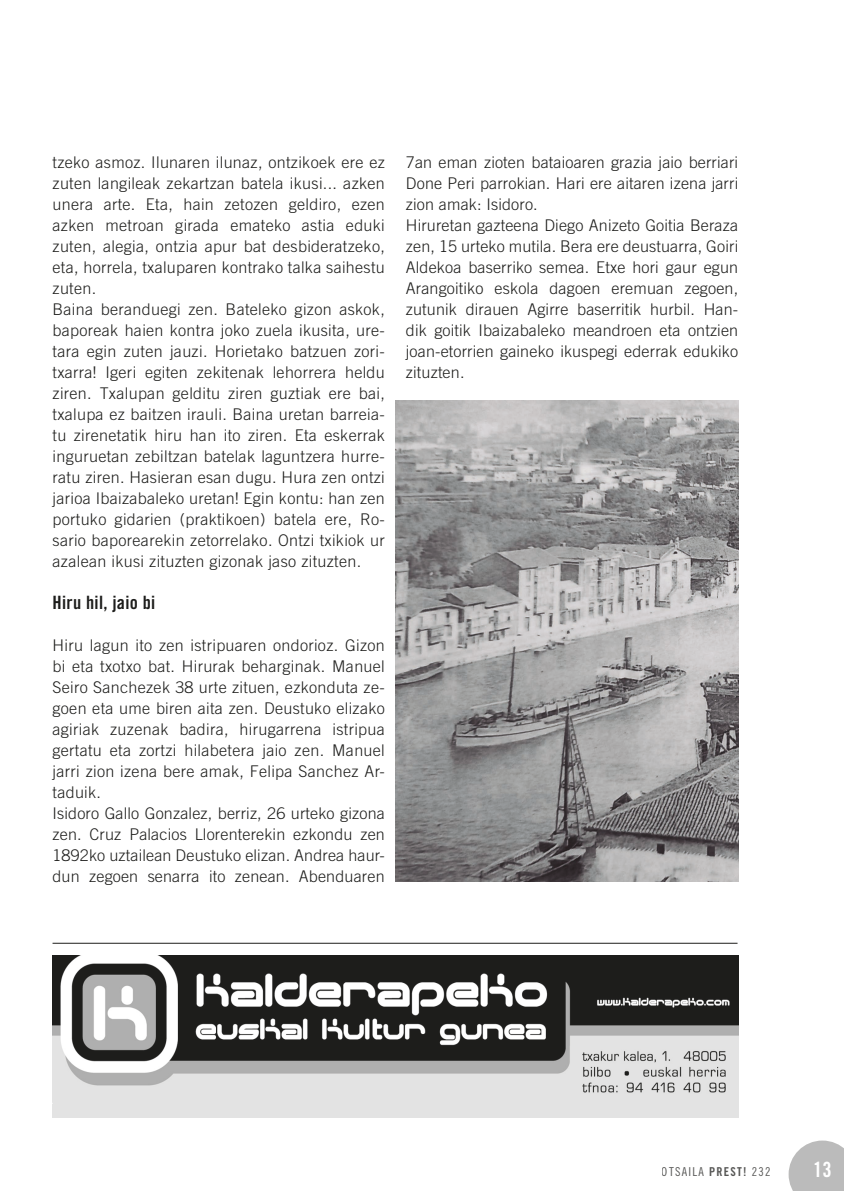
<style>
.page{position:relative;width:844px;height:1191px;background:#fff}
.page>*{position:absolute;margin:0;border:0;box-sizing:border-box;transform-origin:0 0}
.t1{font:21px "Trade Gothic LT Std Bd Cn 20";color:#fff}
.testua{font:18.38px "Trade Gothic LT Std Bd Cn 20";letter-spacing:.02em;color:#1d1d1b}
.testua-2{font:300 16.1px/21px "Trade Gothic LT Std";letter-spacing:.02em;color:#1d1d1b;text-align:justify}
.t2{font:12.25px "Trade Gothic LT Std Cn 18";letter-spacing:.1em;color:#1d1d1b}
.s1{font-family:"Trade Gothic LT Std Bd Cn 20"}
</style>
<div class="page">
<hr style="left:52px;top:942px;width:685px;height:1px;background:#1d1d1b">
<img style="left:53px;top:956px;width:684px;height:161px">
<img style="left:395px;top:401px;width:343px;height:480px">
<svg style="left:788px;top:1140px;width:55px;height:51px;background:#c4c4c4"></svg>
<p class="testua-2" style="left:52px;top:152px;width:334px">tzeko asmoz. Ilunaren ilunaz, ontzikoek ere ez zuten langileak zekartzan batela ikusi... azken unera arte. Eta, hain zetozen geldiro, ezen azken metroan girada emateko astia eduki zuten, alegia, ontzia apur bat desbideratzeko, eta, horrela, txaluparen kontrako talka saihestu zuten.</p>
<p class="testua-2" style="left:52px;top:299px;width:334px">Baina beranduegi zen. Bateleko gizon askok, baporeak haien kontra joko zuela ikusita, ure&shy;tara egin zuten jauzi. Horietako batzuen zori&shy;txarra! Igeri egiten zekitenak lehorrera heldu ziren. Txalupan gelditu ziren guztiak ere bai, txalupa ez baitzen irauli. Baina uretan barreia&shy;tu zirenetatik hiru han ito ziren. Eta eskerrak inguruetan zebiltzan batelak laguntzera hurre&shy;ratu ziren. Hasieran esan dugu. Hura zen ontzi jarioa Ibaizabaleko uretan! Egin kontu: han zen portuko gidarien (praktikoen) batela ere, Ro&shy;sario baporearekin zetorrelako. Ontzi txikiok ur azalean ikusi zituzten gizonak jaso zituzten.</p>
<p class="testua" style="left:52px;top:591px;width:104px">Hiru hil, jaio bi</p>
<p class="testua-2" style="left:52px;top:635px;width:334px">Hiru lagun ito zen istripuaren ondorioz. Gizon bi eta txotxo bat. Hirurak beharginak. Manuel Seiro Sanchezek 38 urte zituen, ezkonduta ze&shy;goen eta ume biren aita zen. Deustuko elizako agiriak zuzenak badira, hirugarrena istripua gertatu eta zortzi hilabetera jaio zen. Manuel jarri zion izena bere amak, Felipa Sanchez Ar&shy;taduik.</p>
<p class="testua-2" style="left:52px;top:803px;width:334px">Isidoro Gallo Gonzalez, berriz, 26 urteko gizona zen. Cruz Palacios Llorenterekin ezkondu zen 1892ko uztailean Deustuko elizan. Andrea haur&shy;dun zegoen senarra ito zenean. Abenduaren</p>
<p class="testua-2" style="left:406px;top:152px;width:334px">7an eman zioten bataioaren grazia jaio berriari Done Peri parrokian. Hari ere aitaren izena jarri zion amak: Isidoro.</p>
<p class="testua-2" style="left:406px;top:215px;width:334px">Hiruretan gazteena Diego Anizeto Goitia Beraza zen, 15 urteko mutila. Bera ere deustuarra, Goiri Aldekoa baserriko semea. Etxe hori gaur egun Arangoitiko eskola dagoen eremuan zegoen, zutunik dirauen Agirre baserritik hurbil. Han&shy;dik goitik Ibaizabaleko meandroen eta ontzien joan-etorrien gaineko ikuspegi ederrak edukiko zituzten.</p>
<p class="t2" style="left:661px;top:1164px;width:110px">OTSAILA <span class="s1">PREST!</span> 232</p>
<h1 class="t1" style="left:813px;top:1157px;width:20px">13</h1>
</div>
